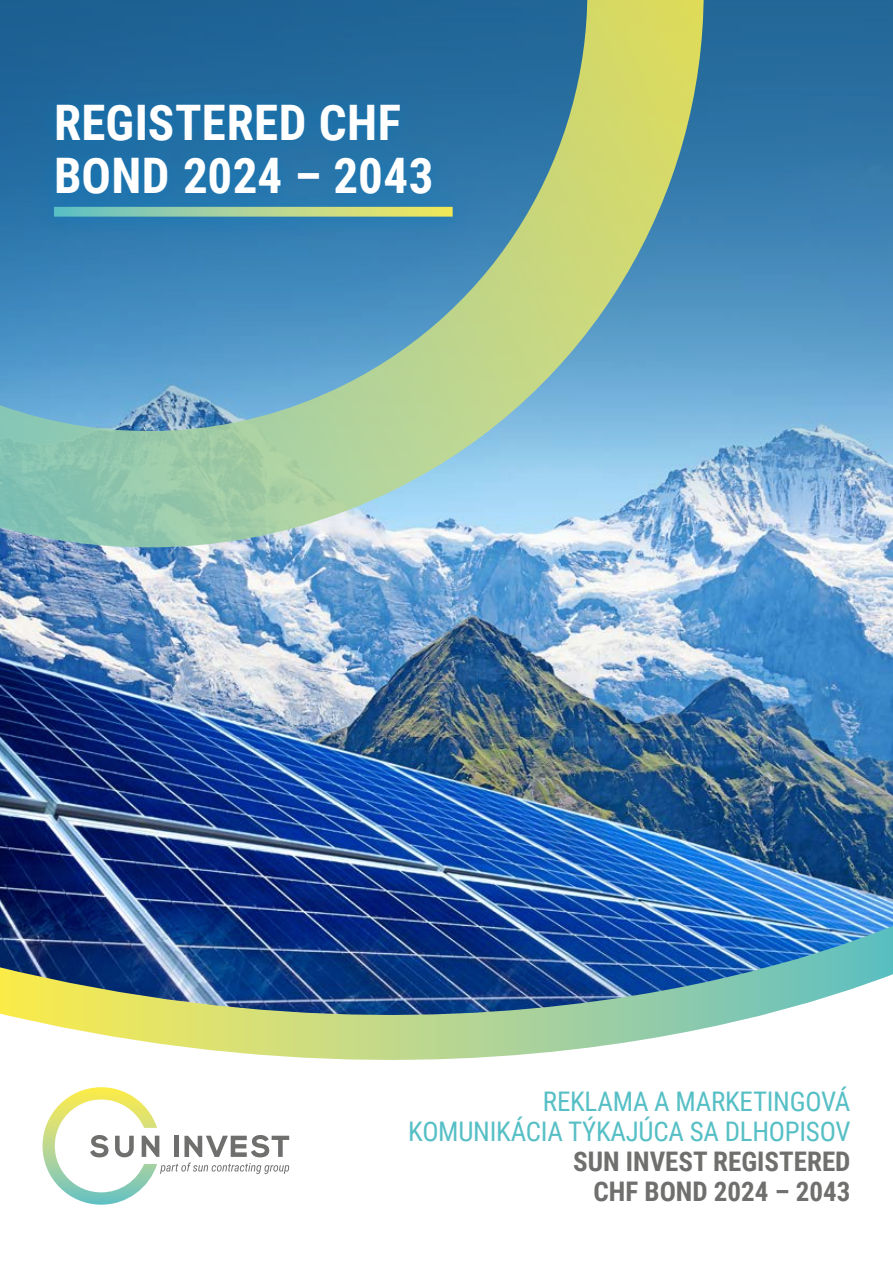
<style>
.page{position:relative;width:893px;height:1263px;background:#fff}
.page>*{position:absolute;margin:0;border:0;box-sizing:border-box;transform-origin:0 0}
.t1{font:700 49.05px/52.7px "Roboto Condensed";letter-spacing:.01em;color:#fff}
.t2{font:27px/30px "Roboto Condensed";letter-spacing:-.01em;color:#56bfc5;text-align:right}
.t3{font:700 27px/30px "Roboto Condensed";color:#6f6f6e;text-align:right}
</style>
<div class="page">
<img style="left:0;top:546px;width:893px;height:343px">
<svg style="left:704px;top:0;width:189px;height:546px;background:#5491bd"></svg>
<img style="left:0;top:889px;width:893px;height:171px">
<svg style="left:0;top:0;width:704px;height:561px;background:#73a7af"></svg>
<svg style="left:43px;top:1087px;width:246px;height:118px"></svg>
<div style="left:34px;top:85px;width:438px;height:152px;background:#007bc2;opacity:.6"></div>
<svg style="left:54px;top:207px;width:399px;height:10px;background:#a9d096"></svg>
<p class="t1" style="left:54px;top:95px;width:381px">REGISTERED CHF<br>BOND 2024 – 2043</p>
<p class="t2" style="left:408px;top:1085px;width:444px">REKLAMA A MARKETINGOVÁ<br>KOMUNIKÁCIA TÝKAJÚCA SA DLHOPISOV</p>
<p class="t3" style="left:573px;top:1145px;width:279px">SUN INVEST REGISTERED<br>CHF BOND 2024 – 2043</p>
</div>
